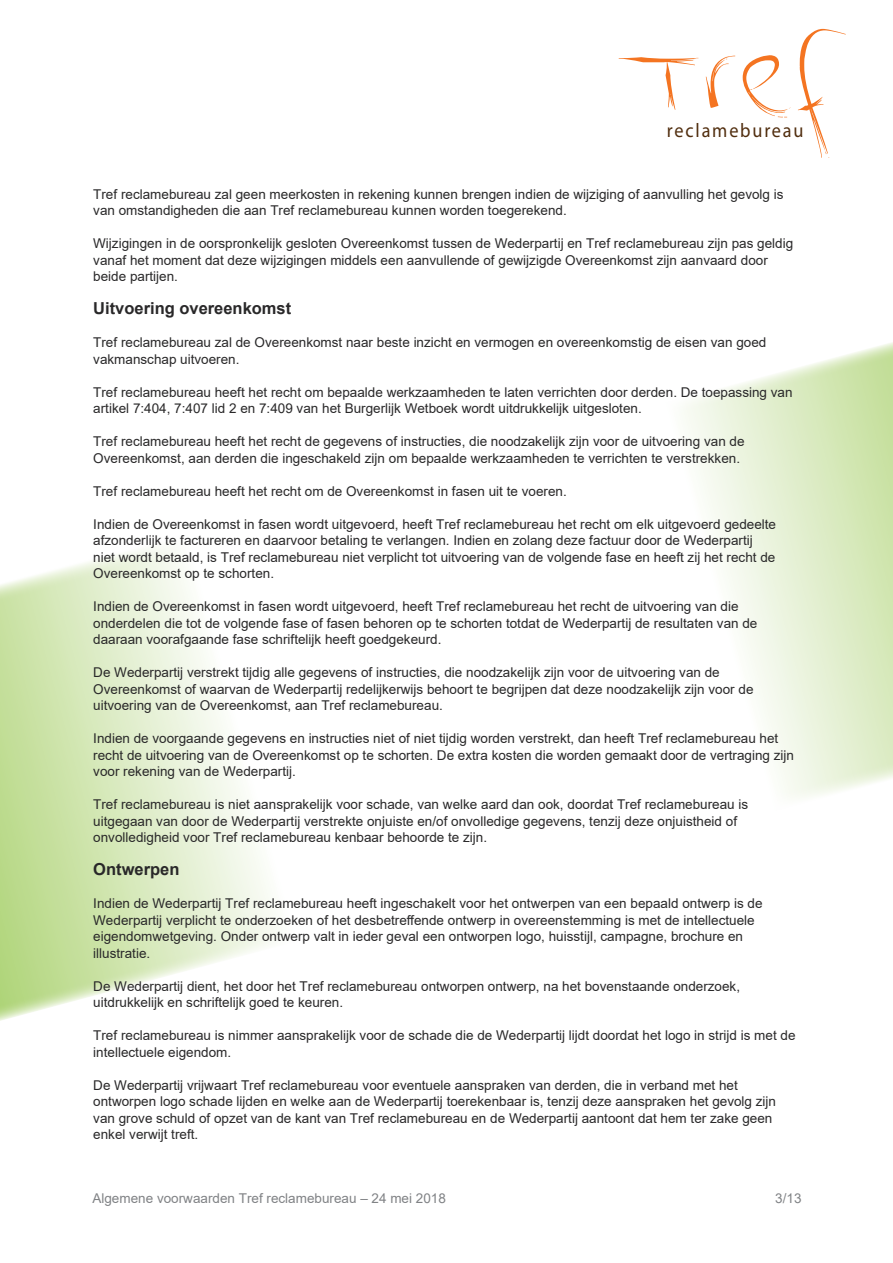
<style>
.page{position:relative;width:893px;height:1263px;background:#fff}
.page>*{position:absolute;margin:0;border:0;box-sizing:border-box;transform-origin:0 0}
.t1{font:19.8px "Myriad Pro";letter-spacing:.1em;color:#512e0f;scale:.92 1}
.t2{font:700 16.5px "Arial";color:#292829}
.t3{font:13.5px/16.5px "Arial";color:#292829}
.t4{font:13.5px "Arial";color:#808285}
</style>
<div class="page">
<svg style="left:619px;top:57px;width:79px;height:53px"></svg>
<svg style="left:706px;top:56px;width:29px;height:52px"></svg>
<svg style="left:743px;top:55px;width:47px;height:62px"></svg>
<svg style="left:798px;top:29px;width:48px;height:129px"></svg>
<svg style="left:684px;top:342px;width:209px;height:455px"></svg>
<svg style="left:0;top:548px;width:278px;height:473px"></svg>
<h1 class="t1" style="left:667px;top:118px;width:150px">reclamebureau</h1>
<p class="t3" style="left:93px;top:186px;width:692px">Tref reclamebureau zal geen meerkosten in rekening kunnen brengen indien de wijziging of aanvulling het gevolg is van omstandigheden die aan Tref reclamebureau kunnen worden toegerekend.</p>
<p class="t3" style="left:93px;top:235px;width:702px">Wijzigingen in de oorspronkelijk gesloten Overeenkomst tussen de Wederpartij en Tref reclamebureau zijn pas geldig vanaf het moment dat deze wijzigingen middels een aanvullende of gewijzigde Overeenkomst zijn aanvaard door beide partijen.</p>
<p class="t2" style="left:93px;top:297px;width:200px">Uitvoering overeenkomst</p>
<p class="t3" style="left:93px;top:334px;width:675px">Tref reclamebureau zal de Overeenkomst naar beste inzicht en vermogen en overeenkomstig de eisen van goed vakmanschap uitvoeren.</p>
<p class="t3" style="left:93px;top:384px;width:701px">Tref reclamebureau heeft het recht om bepaalde werkzaamheden te laten verrichten door derden. De toepassing van artikel 7:404, 7:407 lid 2 en 7:409 van het Burgerlijk Wetboek wordt uitdrukkelijk uitgesloten.</p>
<p class="t3" style="left:93px;top:433px;width:653px">Tref reclamebureau heeft het recht de gegevens of instructies, die noodzakelijk zijn voor de uitvoering van de<br>Overeenkomst, aan derden die ingeschakeld zijn om bepaalde werkzaamheden te verrichten te verstrekken.</p>
<p class="t3" style="left:93px;top:483px;width:475px">Tref reclamebureau heeft het recht om de Overeenkomst in fasen uit te voeren.</p>
<p class="t3" style="left:93px;top:516px;width:684px">Indien de Overeenkomst in fasen wordt uitgevoerd, heeft Tref reclamebureau het recht om elk uitgevoerd gedeelte afzonderlijk te factureren en daarvoor betaling te verlangen. Indien en zolang deze factuur door de Wederpartij niet wordt betaald, is Tref reclamebureau niet verplicht tot uitvoering van de volgende fase en heeft zij het recht de Overeenkomst op te schorten.</p>
<p class="t3" style="left:93px;top:598px;width:666px">Indien de Overeenkomst in fasen wordt uitgevoerd, heeft Tref reclamebureau het recht de uitvoering van die onderdelen die tot de volgende fase of fasen behoren op te schorten totdat de Wederpartij de resultaten van de daaraan voorafgaande fase schriftelijk heeft goedgekeurd.</p>
<p class="t3" style="left:93px;top:664px;width:662px">De Wederpartij verstrekt tijdig alle gegevens of instructies, die noodzakelijk zijn voor de uitvoering van de<br>Overeenkomst of waarvan de Wederpartij redelijkerwijs behoort te begrijpen dat deze noodzakelijk zijn voor de uitvoering van de Overeenkomst, aan Tref reclamebureau.</p>
<p class="t3" style="left:93px;top:730px;width:702px">Indien de voorgaande gegevens en instructies niet of niet tijdig worden verstrekt, dan heeft Tref reclamebureau het recht de uitvoering van de Overeenkomst op te schorten. De extra kosten die worden gemaakt door de vertraging zijn voor rekening van de Wederpartij.</p>
<p class="t3" style="left:93px;top:796px;width:657px">Tref reclamebureau is niet aansprakelijk voor schade, van welke aard dan ook, doordat Tref reclamebureau is uitgegaan van door de Wederpartij verstrekte onjuiste en/of onvolledige gegevens, tenzij deze onjuistheid of onvolledigheid voor Tref reclamebureau kenbaar behoorde te zijn.</p>
<p class="t2" style="left:93px;top:858px;width:88px">Ontwerpen</p>
<p class="t3" style="left:93px;top:895px;width:671px">Indien de Wederpartij Tref reclamebureau heeft ingeschakelt voor het ontwerpen van een bepaald ontwerp is de Wederpartij verplicht te onderzoeken of het desbetreffende ontwerp in overeenstemming is met de intellectuele eigendomwetgeving. Onder ontwerp valt in ieder geval een ontworpen logo, huisstijl, campagne, brochure en illustratie.</p>
<p class="t3" style="left:93px;top:978px;width:648px">De Wederpartij dient, het door het Tref reclamebureau ontworpen ontwerp, na het bovenstaande onderzoek, uitdrukkelijk en schriftelijk goed te keuren.</p>
<p class="t3" style="left:93px;top:1027px;width:704px">Tref reclamebureau is nimmer aansprakelijk voor de schade die de Wederpartij lijdt doordat het logo in strijd is met de intellectuele eigendom.</p>
<p class="t3" style="left:93px;top:1077px;width:684px">De Wederpartij vrijwaart Tref reclamebureau voor eventuele aanspraken van derden, die in verband met het ontworpen logo schade lijden en welke aan de Wederpartij toerekenbaar is, tenzij deze aanspraken het gevolg zijn van grove schuld of opzet van de kant van Tref reclamebureau en de Wederpartij aantoont dat hem ter zake geen enkel verwijt treft.</p>
<p class="t4" style="left:92px;top:1188px;width:355px">Algemene voorwaarden Tref reclamebureau – 24 mei 2018</p>
<p class="t4" style="left:775px;top:1188px;width:28px">3/13</p>
</div>
